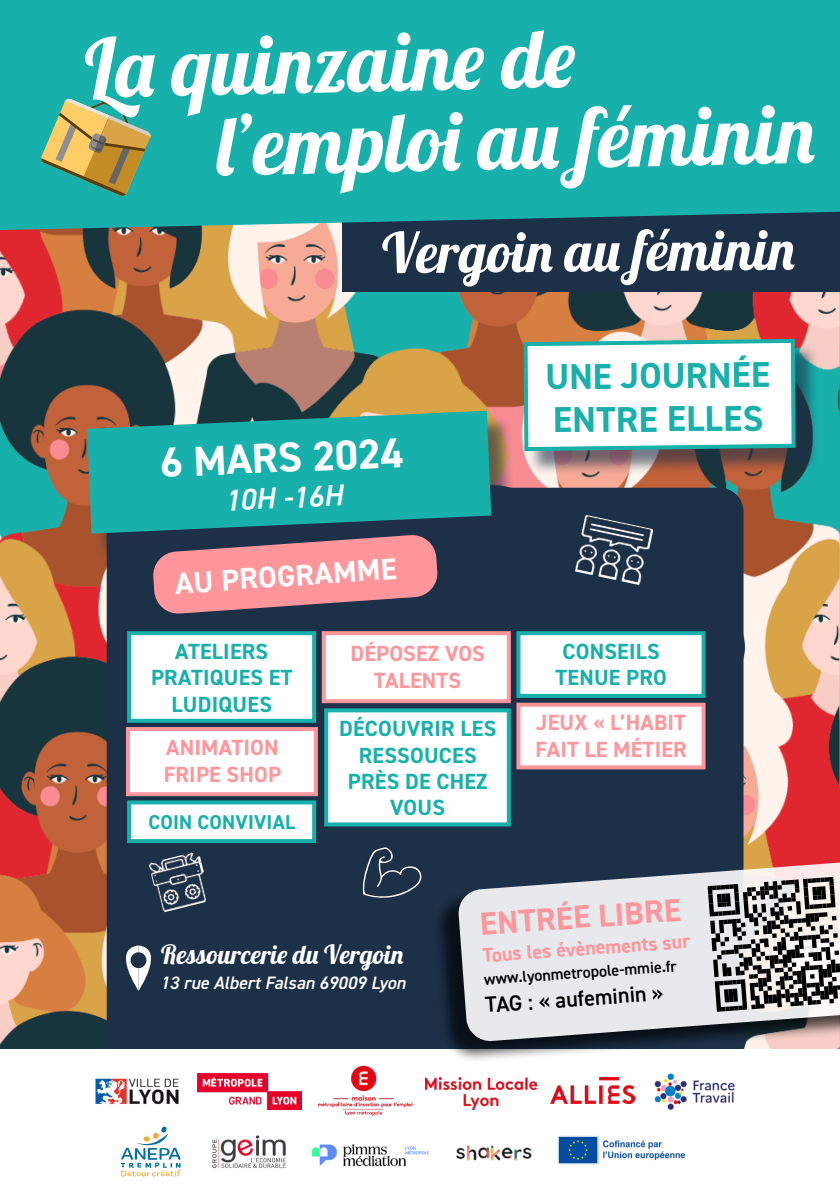
<style>
.page{position:relative;width:840px;height:1191px;background:#fff}
.page>*{position:absolute;margin:0;border:0;box-sizing:border-box;transform-origin:0 0}
.t1{font:82px "Lobster";color:#fff}
.t2{font:56px "Lobster";color:#fff}
.t3{font:700 42px "DIN2014";color:#fff}
.t4{font:700 36px/43.2px "DIN2014";color:#17b0ab}
.t5{font:700 32px "DIN2014";color:#ff969c}
.t6{font:700 30px "DIN2014";color:#fff}
.t7{font:italic 600 30px "DIN2014";color:#fff}
.t8{font:26px "Lobster";color:#fff}
.t9{font:700 22px/26.4px "DIN2014";letter-spacing:.01em;color:#17b0ab;text-align:center}
.t10{font:700 22px/26.4px "DIN2014";letter-spacing:.01em;color:#ff969c}
.t11{font:600 22px "DIN2014";color:#000}
.t12{font:700 20px "DIN2014";color:#ff969c}
.t13{font:700 20px "DIN2014";letter-spacing:.01em;color:#17b0ab}
.t14{font:italic 600 18px "DIN2014";color:#fff}
.t15{font:600 16px "DIN2014";color:#000}
</style>
<div class="page">
<img style="left:0;top:230px;width:839px;height:819px">
<div style="left:107px;top:488px;width:636px;height:581px;background:#1c3047;border-radius:24px"></div>
<div style="left:342px;top:207px;width:497px;height:84px;background:#1c3047"></div>
<div style="left:0;top:0;width:839px;height:230px;background:#17b0ab"></div>
<svg style="left:40px;top:98px;width:111px;height:98px;background:#83a674"></svg>
<svg style="left:126px;top:945px;width:25px;height:46px"></svg>
<div style="left:90px;top:414px;width:425px;height:144px;background:#1e3047;opacity:.6"></div>
<svg style="left:87px;top:411px;width:404px;height:122px;background:#1ea09c"></svg>
<div style="left:526px;top:342px;width:293px;height:133px;background:#1e3047;opacity:.6"></div>
<svg style="left:521px;top:337px;width:276px;height:116px"></svg>
<img style="left:574px;top:515px;width:79px;height:70px">
<div style="left:0;top:1049px;width:839px;height:142px;background:#fff"></div>
<img style="left:317px;top:1065px;width:95px;height:50px">
<img style="left:558px;top:1136px;width:128px;height:28px">
<img style="left:654px;top:1073px;width:81px;height:37px">
<img style="left:425px;top:1077px;width:111px;height:32px">
<img style="left:197px;top:1073px;width:104px;height:36px">
<img style="left:550px;top:1077px;width:84px;height:26px">
<img style="left:95px;top:1078px;width:84px;height:27px">
<div style="left:126px;top:727px;width:192px;height:69px;background:#fff;border:4px solid #ff969c"></div>
<div style="left:324px;top:708px;width:186px;height:118px;background:#fff;border:4px solid #17b0ab"></div>
<img style="left:148px;top:852px;width:58px;height:61px">
<div style="left:321px;top:631px;width:189px;height:72px;background:#fff;border:4px solid #ff969c"></div>
<div style="left:127px;top:631px;width:189px;height:92px;background:#fff;border:4px solid #17b0ab"></div>
<svg style="left:152px;top:534px;width:286px;height:80px"></svg>
<svg style="left:362px;top:847px;width:60px;height:51px"></svg>
<img style="left:212px;top:1135px;width:74px;height:33px">
<img style="left:311px;top:1144px;width:118px;height:23px">
<svg style="left:121px;top:1126px;width:59px;height:50px"></svg>
<img style="left:456px;top:1145px;width:76px;height:16px">
<div style="left:516px;top:631px;width:189px;height:67px;background:#fff;border:4px solid #17b0ab"></div>
<div style="left:516px;top:702px;width:189px;height:67px;background:#fff;border:4px solid #ff969c"></div>
<div style="left:431px;top:861px;width:408px;height:202px;background:#000;opacity:.75"></div>
<svg style="left:457px;top:859px;width:382px;height:183px;background:#bbbdc2"></svg>
<svg style="left:707px;top:877px;width:132px;height:134px;background:#878585"></svg>
<div style="left:127px;top:800px;width:189px;height:43px;background:#fff;border:4px solid #17b0ab"></div>
<h1 class="t1" style="left:84px;top:15px;width:493px;rotate:-1deg">La quinzaine de</h1>
<h1 class="t1" style="left:216px;top:93px;width:603px;rotate:-1deg">l’emploi au féminin</h1>
<h2 class="t2" style="left:382px;top:215px;width:416px">Vergoin au féminin</h2>
<h3 class="t3" style="left:159px;top:434px;width:244px;rotate:-2deg">6 MARS 2024</h3>
<h3 class="t7" style="left:223px;top:481px;width:120px;rotate:-3deg">10H -16H</h3>
<h3 class="t6" style="left:174px;top:563px;width:223px;rotate:-4deg">AU PROGRAMME</h3>
<p class="t9" style="left:151px;top:638px;width:143px">ATELIERS<br>PRATIQUES ET<br>LUDIQUES</p>
<p class="t10" style="left:164px;top:734px;width:119px">ANIMATION<br>FRIPE SHOP</p>
<p class="t13" style="left:148px;top:809px;width:148px">COIN CONVIVIAL</p>
<p class="t10" style="left:350px;top:640px;width:136px;text-align:center">DÉPOSEZ VOS<br>TALENTS</p>
<p class="t9" style="left:339px;top:715px;width:159px">DÉCOUVRIR LES<br>RESSOUCES<br>PRÈS DE CHEZ<br>VOUS</p>
<h3 class="t4" style="left:544px;top:355px;width:226px;rotate:-1deg">UNE JOURNÉE<br>ENTRE ELLES</h3>
<p class="t9" style="left:555px;top:638px;width:113px">CONSEILS<br>TENUE PRO</p>
<p class="t10" style="left:535px;top:709px;width:153px">JEUX « L’HABIT<br>FAIT LE MÉTIER</p>
<p class="t8" style="left:161px;top:938px;width:244px">Ressourcerie du Vergoin</p>
<p class="t14" style="left:160px;top:970px;width:247px">13 rue Albert Falsan 69009 Lyon</p>
<h3 class="t5" style="left:478px;top:902px;width:203px;rotate:-4deg">ENTRÉE LIBRE</h3>
<p class="t12" style="left:481px;top:942px;width:210px;rotate:-4deg">Tous les évènements sur</p>
<p class="t11" style="left:484px;top:990px;width:180px;rotate:-4deg">TAG : « aufeminin »</p>
<p class="t15" style="left:483px;top:968px;width:195px;rotate:-4deg">www.lyonmetropole-mmie.fr</p>
</div>
